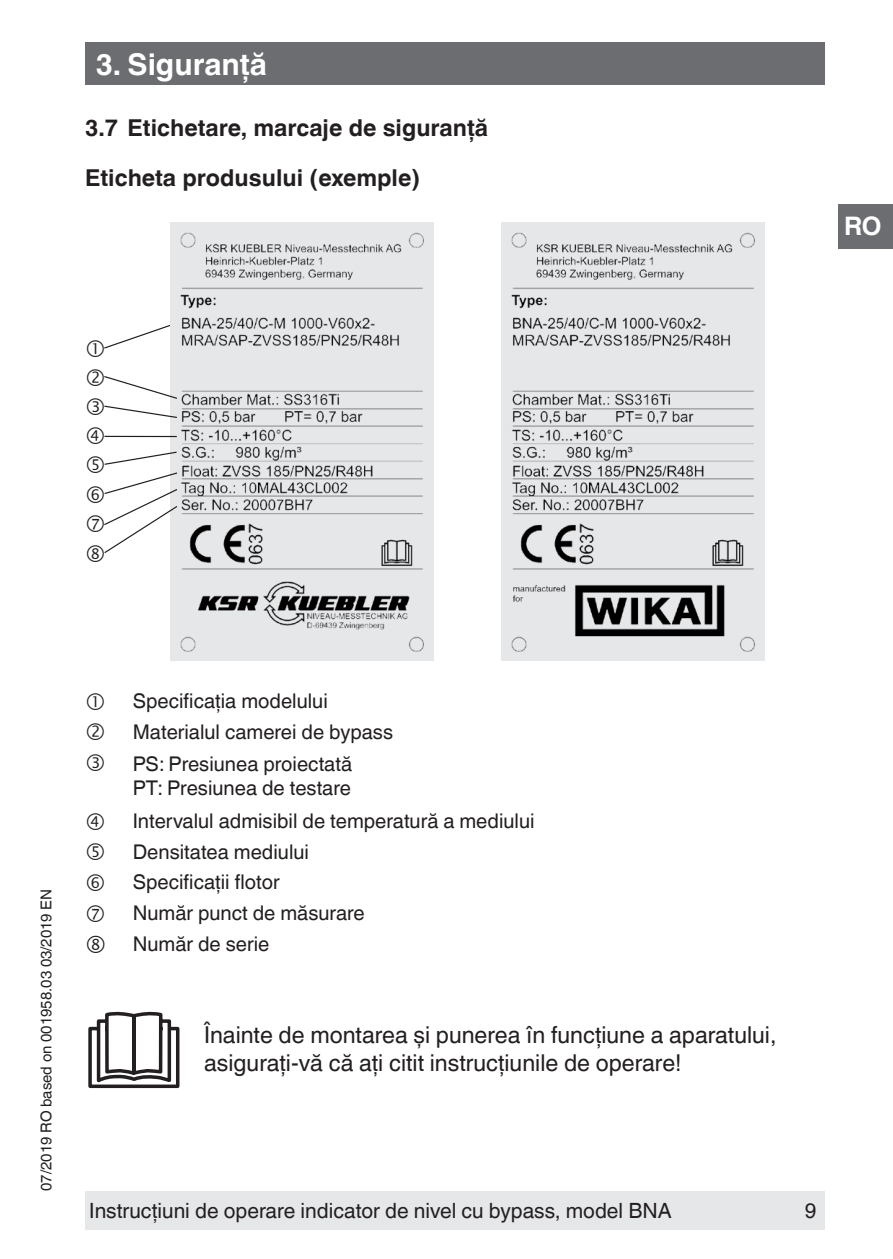
<style>
.page{position:relative;width:893px;height:1259px;background:#fff}
.page>*{position:absolute;margin:0;border:0;box-sizing:border-box;transform-origin:0 0}
.t1{font:700 30px "Helvetica World";color:#fff}
.t2{font:700 25.5px "Helvetica World";color:#fff}
.t3{font:23.4px/27.9px "Helvetica World";color:#231f20}
.t4{font:700 23.4px/50.7px "Helvetica World";color:#231f20}
.t5{font:21px "Helvetica World";color:#231f20}
.t6{font:20.4px/31.2px "Helvetica World";color:#231f20}
.t7{font:15px "Helvetica World";color:#231f20}
</style>
<div class="page">
<div style="left:85px;top:1191px;width:740px;height:38px;background:#e6e7e9"></div>
<div style="left:838px;top:204px;width:55px;height:44px;background:#6c6d70"></div>
<div style="left:85px;top:43px;width:740px;height:42px;background:#6c6d70"></div>
<img style="left:170px;top:222px;width:263px;height:439px">
<img style="left:501px;top:222px;width:263px;height:439px">
<hr style="left:105px;top:436px;width:72px;height:1px;background:#231f20">
<svg style="left:88px;top:1011px;width:92px;height:77px"></svg>
<svg style="left:104px;top:321px;width:75px;height:35px"></svg>
<svg style="left:104px;top:369px;width:74px;height:50px"></svg>
<svg style="left:104px;top:451px;width:75px;height:110px"></svg>
<h1 class="t1" style="left:96px;top:47px;width:173px">3. Siguranţă</h1>
<p class="t4" style="left:85px;top:102px;width:405px">3.7 Etichetare, marcaje de siguranţă<br>Eticheta produsului (exemple)</p>
<p class="t2" style="left:844px;top:212px;width:39px">RO</p>
<p class="t7" style="left:38px;top:1191px;width:303px;rotate:-90deg">07/2019 RO based on 001958.03 03/2019 EN</p>
<p class="t6" style="left:133px;top:685px;width:262px">Specificația modelului<br>Materialul camerei de bypass<br>PS: Presiunea proiectată</p>
<p class="t6" style="left:133px;top:773px;width:403px">PT: Presiunea de testare<br>Intervalul admisibil de temperatură a mediului<br>Densitatea mediului<br>Specificații flotor<br>Număr punct de măsurare<br>Număr de serie</p>
<p class="t3" style="left:204px;top:1021px;width:574px">Înainte de montarea şi punerea în funcţiune a aparatului, asiguraţi-vă că aţi citit instrucţiunile de operare!</p>
<p class="t5" style="left:89px;top:1198px;width:584px">Instrucțiuni de operare indicator de nivel cu bypass, model BNA</p>
<p class="t5" style="left:805px;top:1198px;width:13px">9</p>
</div>
